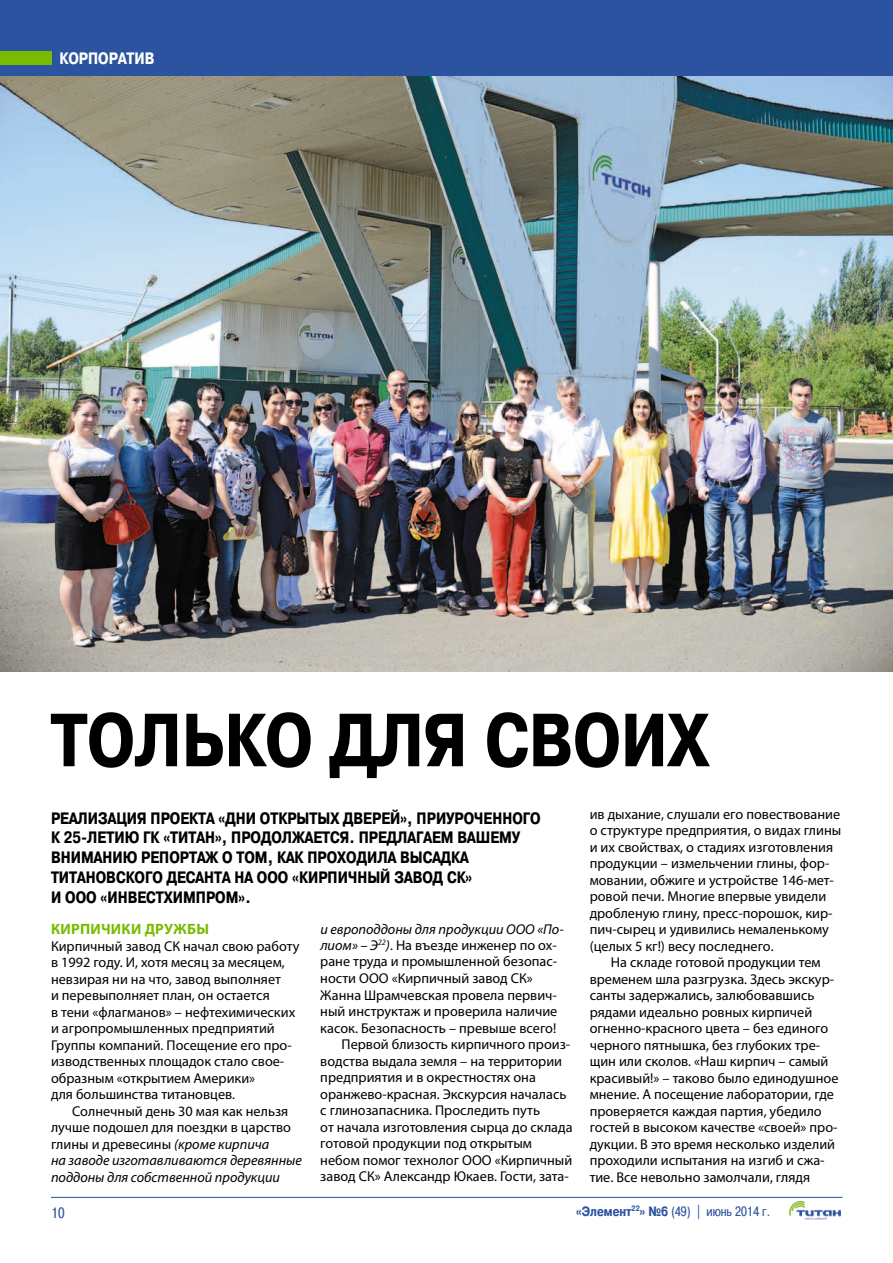
<style>
.page{position:relative;width:893px;height:1263px;background:#fff}
.page>*{position:absolute;margin:0;border:0;box-sizing:border-box;transform-origin:0 0}
.t1{font:700 75px "Pragmatica Condensed Cyr";color:#000}
.t2{font:700 16.5px/19.8px "Pragmatica Condensed Cyr";color:#000}
.t3{font:700 16.5px "Pragmatica Condensed Cyr";color:#fff}
.t4{font:700 15px "Myriad Pro";color:#78bb00}
.t5{font:15px "Pragmatica Condensed Cyr";color:#2b539f}
.t6{font:14.25px/16.5px "Myriad Pro";color:#000}
.t7{font:italic 14.25px/16.5px "Myriad Pro";color:#000}
.t8{font:13.5px "Pragmatica Condensed Cyr";color:#2b539f}
.s1{font-style:normal}
.s2{font-style:italic}
.s3{font-weight:700}
</style>
<div class="page">
<div style="left:0;top:0;width:893px;height:77px;background:#2b539f"></div>
<div style="left:0;top:51px;width:51px;height:13px;background:#78bb00"></div>
<hr style="left:51px;top:1197px;width:791px;height:1px;background:#2b539f">
<img style="left:790px;top:1201px;width:51px;height:18px">
<img style="left:0;top:77px;width:893px;height:595px">
<p class="t3" style="left:60px;top:49px;width:95px">корпоратив</p>
<h1 class="t1" style="left:51px;top:698px;width:659px">Только для своих</h1>
<p class="t2" style="left:51px;top:808px;width:491px">Реализация проекта «Дни открытых дверей», приуроченного к 25-летию ГК «Титан», продолжается. Предлагаем Вашему вниманию репортаж о том, как проходила высадка титановского десанта на ООО</p>
<p class="t6" style="left:590px;top:805px;width:253px">ив дыхание, слушали его повествование о структуре предприятия, о видах глины и их свойствах, о стадиях изготовления продукции – измельчении глины, фор&shy;мовании, обжиге и устройстве 146-мет&shy;ровой печи. Многие впервые увидели дробленую глину, пресс-порошок, кир&shy;пич-сырец и удивились немаленькому (целых 5 кг!) весу последнего.</p>
<p class="t6" style="left:590px;top:954px;width:250px;text-indent:21px">На складе готовой продукции тем временем шла разгрузка. Здесь экскур&shy;санты задержались, залюбовавшись рядами идеально ровных кирпичей огненно-красного цвета – без единого черного пятнышка, без глубоких тре&shy;щин или сколов. «Наш кирпич – самый красивый!» – таково было единодушное мнение. А посещение лаборатории, где проверяется каждая партия, убедило гостей в высоком качестве «своей» про&shy;дукции. В это время несколько изделий проходили испытания на изгиб и сжа&shy;тие. Все невольно замолчали, глядя</p>
<p class="t2" style="left:292px;top:867px;width:182px">«Кирпичный завод СК»</p>
<p class="t2" style="left:51px;top:887px;width:26px">и ООО</p>
<p class="t2" style="left:101px;top:887px;width:57px">«ИНВЕСТХИМПРОМ</p>
<p class="t2" style="left:239px;top:887px;width:14px">».</p>
<p class="t4" style="left:51px;top:919px;width:71px">Кирпичики</p>
<p class="t4" style="left:145px;top:919px;width:66px">дружбы</p>
<p class="t6" style="left:51px;top:937px;width:250px">Кирпичный завод СК начал свою работу в 1992 году. И, хотя месяц за месяцем, невзирая ни на что, завод выполняет<br>и перевыполняет план, он остается<br>в тени «флагманов» – нефтехимических и агропромышленных предприятий Группы компаний. Посещение его про&shy;изводственных площадок стало свое&shy;образным «открытием Америки»<br>для большинства титановцев.</p>
<p class="t7" style="left:51px;top:1102px;width:252px;text-indent:21px"><span class="s1">Солнечный день 30 мая как нельзя лучше подошел для поездки в царство глины и древесины</span> (кроме кирпича<br>на заводе изготавливаются деревянные поддоны для собственной продукции</p>
<p class="t7" style="left:320px;top:920px;width:245px">и европоддоны для продукции ООО «По-</p>
<p class="t6" style="left:320px;top:937px;width:238px"><span class="s2">лиом» – Э</span><sup>22</sup><span class="s2">)</span>. На въезде инженер по ох-</p>
<p class="t6" style="left:320px;top:953px;width:238px">ране труда и промышленной безопас-</p>
<p class="t6" style="left:320px;top:970px;width:214px">ности ООО «Кирпичный завод СК»</p>
<p class="t6" style="left:320px;top:986px;width:238px">Жанна Шрамчевская провела первич-</p>
<p class="t6" style="left:320px;top:1003px;width:239px">ный инструктаж и проверила наличие</p>
<p class="t6" style="left:320px;top:1019px;width:237px">касок. Безопасность – превыше всего!</p>
<p class="t6" style="left:342px;top:1036px;width:230px">Первой близость кирпичного произ-</p>
<p class="t6" style="left:320px;top:1052px;width:243px">водства выдала земля – на территории</p>
<p class="t6" style="left:320px;top:1069px;width:217px">предприятия и в окрестностях она</p>
<p class="t6" style="left:320px;top:1085px;width:248px">оранжево-красная. Экскурсия началась</p>
<p class="t6" style="left:320px;top:1102px;width:221px">с глинозапасника. Проследить путь</p>
<p class="t6" style="left:320px;top:1118px;width:254px">от начала изготовления сырца до склада</p>
<p class="t6" style="left:320px;top:1135px;width:213px">готовой продукции под открытым</p>
<p class="t6" style="left:320px;top:1151px;width:254px">небом помог технолог ООО «Кирпичный</p>
<p class="t6" style="left:320px;top:1168px;width:250px">завод СК» Александр Юкаев. Гости, зата-</p>
<p class="t5" style="left:51px;top:1204px;width:15px">10</p>
<p class="t8" style="left:576px;top:1203px;width:195px"><span class="s3">«Элемент</span><sup>22</sup><span class="s3">» №6</span> (49) | июнь 2014 г.</p>
</div>
